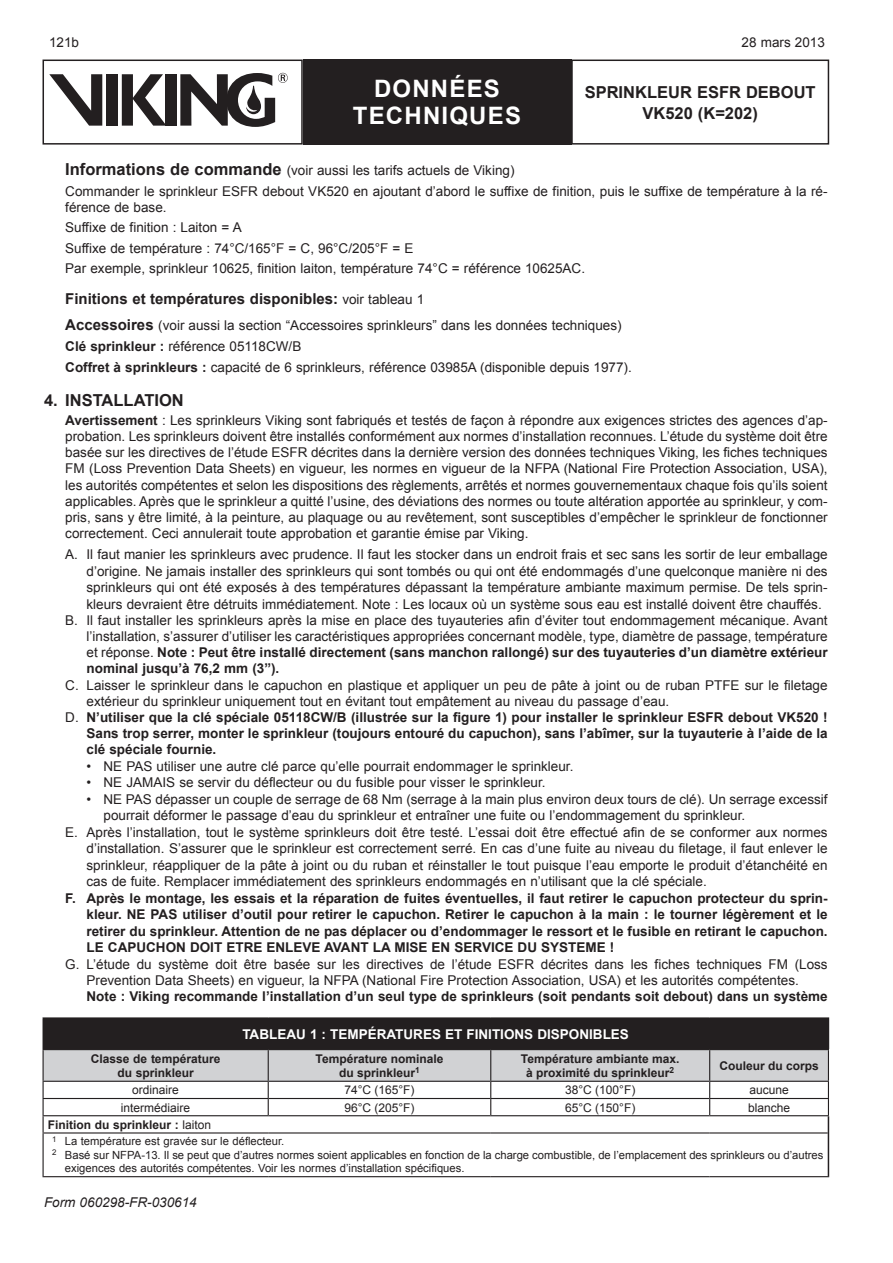
<style>
.page{position:relative;width:893px;height:1263px;background:#fff}
.page>*{position:absolute;margin:0;border:0;box-sizing:border-box;transform-origin:0 0}
.t1{font:700 24px/27px "Arial";letter-spacing:.05em;color:#fff;text-align:center}
.heading_1{font:700 16.5px/21px "Arial";color:#231f20;text-align:center}
.heading_3{font:700 15px "Arial";color:#231f20}
.Indented_letter{font:13.5px/16.5px "Arial";color:#231f20;text-align:justify}
.body{font:13.5px/16.2px "Arial";color:#231f20}
.Indented_letter-2{font:700 13.5px/16.5px "Arial";color:#231f20;text-align:justify}
.Indented_nr{font:13.5px/16.5px "Arial";color:#231f20}
.heading_3-2{font:13.5px "Arial";color:#231f20}
.heading_2{font:13.5px "Arial";color:#231f20}
.t2{font:700 13.5px "Arial";color:#fff}
.t3{font:italic 13.5px "Arial";color:#231f20}
.t4{font:700 12px/14.4px "Arial";color:#231f20;text-align:center}
.t5{font:12px "Arial";color:#231f20}
.Indented_letter-3{font:11.25px/13.5px "Arial";color:#231f20}
.s1{font-weight:700;font-size:16.5px}
.s2{font-weight:400;font-size:13.5px}
.s3{font-weight:700;font-size:15px}
.s4{font-weight:700}
.s5{font-weight:400}
</style>
<div class="page">
<div style="left:571px;top:60px;width:258px;height:85px;border:2px solid #231f20"></div>
<div style="left:303px;top:60px;width:268px;height:85px;background:#231f20"></div>
<div style="left:165px;top:74px;width:11px;height:52px;background:#231f20"></div>
<div style="left:106px;top:74px;width:12px;height:52px;background:#231f20"></div>
<svg style="left:122px;top:74px;width:43px;height:52px"></svg>
<svg style="left:49px;top:74px;width:53px;height:52px"></svg>
<svg style="left:180px;top:73px;width:108px;height:54px"></svg>
<div style="left:43px;top:60px;width:260px;height:85px;border:2px solid #231f20"></div>
<div style="left:43px;top:1018px;width:785px;height:31px;background:#231f20"></div>
<hr style="left:828px;top:1018px;width:1px;height:31px;background:#231f20">
<hr style="left:828px;top:1133px;width:1px;height:43px;background:#231f20">
<hr style="left:43px;top:1017px;width:225px;height:1px;background:#231f20">
<hr style="left:268px;top:1017px;width:223px;height:1px;background:#231f20">
<hr style="left:491px;top:1017px;width:219px;height:1px;background:#231f20">
<hr style="left:710px;top:1017px;width:119px;height:1px;background:#231f20">
<svg style="left:43px;top:1049px;width:786px;height:84px"></svg>
<hr style="left:268px;top:1115px;width:223px;height:1px;background:#231f20">
<hr style="left:491px;top:1115px;width:219px;height:1px;background:#231f20">
<hr style="left:710px;top:1115px;width:119px;height:1px;background:#231f20">
<hr style="left:43px;top:1132px;width:225px;height:1px;background:#231f20">
<hr style="left:43px;top:1133px;width:1px;height:43px;background:#231f20">
<hr style="left:268px;top:1132px;width:223px;height:1px;background:#231f20">
<hr style="left:491px;top:1132px;width:219px;height:1px;background:#231f20">
<hr style="left:710px;top:1132px;width:118px;height:1px;background:#231f20">
<hr style="left:43px;top:1176px;width:225px;height:1px;background:#231f20">
<hr style="left:268px;top:1176px;width:223px;height:1px;background:#231f20">
<hr style="left:491px;top:1176px;width:219px;height:1px;background:#231f20">
<hr style="left:710px;top:1176px;width:119px;height:1px;background:#231f20">
<p class="body" style="left:49px;top:34px;width:32px">121b</p>
<p class="body" style="left:742px;top:34px;width:85px">28 mars 2013</p>
<h1 class="t1" style="left:353px;top:76px;width:170px">DONNÉES<br>TECHNIQUES</h1>
<p class="heading_1" style="left:585px;top:82px;width:233px">SPRINKLEUR ESFR DEBOUT<br>VK520 (K=202)</p>
<p class="heading_2" style="left:65px;top:162px;width:451px"><span class="s1">Informations de commande</span> (voir aussi les tarifs actuels de Viking)</p>
<p class="body" style="left:65px;top:183px;width:764px">Commander le sprinkleur ESFR debout VK520 en ajoutant d’abord le suffixe de finition, puis le suffixe de température à la ré&shy;férence de base.</p>
<p class="body" style="left:65px;top:219px;width:178px">Suffixe de finition : Laiton = A</p>
<p class="body" style="left:65px;top:240px;width:350px">Suffixe de température : 74°C/165°F = C, 96°C/205°F = E</p>
<p class="body" style="left:65px;top:260px;width:521px">Par exemple, sprinkleur 10625, finition laiton, température 74°C = référence 10625AC.</p>
<p class="heading_3" style="left:65px;top:289px;width:360px">Finitions et températures disponibles: <span class="s2">voir tableau 1</span></p>
<p class="heading_3-2" style="left:65px;top:317px;width:558px"><span class="s3">Accessoires</span> (voir aussi la section “Accessoires sprinkleurs” dans les données techniques)</p>
<p class="body" style="left:65px;top:338px;width:238px"><span class="s4">Clé sprinkleur :</span> référence 05118CW/B</p>
<p class="Indented_letter" style="left:65px;top:359px;width:568px"><span class="s4">Coffret à sprinkleurs :</span> capacité de 6 sprinkleurs, référence 03985A (disponible depuis 1977).</p>
<p class="heading_1" style="left:44px;top:390px;width:141px">4. INSTALLATION</p>
<p class="body" style="left:65px;top:412px;width:764px;text-align:justify"><span class="s4">Avertissement</span> : Les sprinkleurs Viking sont fabriqués et testés de façon à répondre aux exigences strictes des agences d’ap&shy;probation. Les sprinkleurs doivent être installés conformément aux normes d’installation reconnues. L’étude du système doit être basée sur les directives de l’étude ESFR décrites dans la dernière version des données techniques Viking, les fiches techniques FM (Loss Prevention Data Sheets) en vigueur, les normes en vigueur de la NFPA (National Fire Protection Association, USA), les autorités compétentes et selon les dispositions des règlements, arrêtés et normes gouvernementaux chaque fois qu’ils soient applicables. Après que le sprinkleur a quitté l’usine, des déviations des normes ou toute altération apportée au sprinkleur, y com&shy;pris, sans y être limité, à la peinture, au plaquage ou au revêtement, sont susceptibles d’empêcher le sprinkleur de fonctionner correctement. Ceci annulerait toute approbation et garantie émise par Viking.</p>
<p class="Indented_letter" style="left:87px;top:546px;width:743px;text-indent:-21px">A. Il faut manier les sprinkleurs avec prudence. Il faut les stocker dans un endroit frais et sec sans les sortir de leur emballage d’origine. Ne jamais installer des sprinkleurs qui sont tombés ou qui ont été endommagés d’une quelconque manière ni des sprinkleurs qui ont été exposés à des températures dépassant la température ambiante maximum permise. De tels sprin&shy;kleurs devraient être détruits immédiatement. Note : Les locaux où un système sous eau est installé doivent être chauffés.</p>
<p class="Indented_letter" style="left:87px;top:612px;width:743px;text-indent:-21px">B. Il faut installer les sprinkleurs après la mise en place des tuyauteries afin d’éviter tout endommagement mécanique. Avant l’installation, s’assurer d’utiliser les caractéristiques appropriées concernant modèle, type, diamètre de passage, température et réponse. <span class="s4">Note : Peut être installé directement (sans manchon rallongé) sur des tuyauteries d’un diamètre extérieur nominal jusqu’à 76,2 mm (3”).</span></p>
<p class="Indented_letter" style="left:87px;top:677px;width:743px;text-indent:-21px">C. Laisser le sprinkleur dans le capuchon en plastique et appliquer un peu de pâte à joint ou de ruban PTFE sur le filetage extérieur du sprinkleur uniquement tout en évitant tout empâtement au niveau du passage d’eau.</p>
<p class="Indented_letter-2" style="left:87px;top:709px;width:743px;text-indent:-21px"><span class="s5">D.</span> N’utiliser que la clé spéciale 05118CW/B (illustrée sur la figure 1) pour installer le sprinkleur ESFR debout VK520 !<br>Sans trop serrer, monter le sprinkleur (toujours entouré du capuchon), sans l’abîmer, sur la tuyauterie à l’aide de la clé spéciale fournie.</p>
<p class="Indented_nr" style="left:87px;top:758px;width:488px">• NE PAS utiliser une autre clé parce qu’elle pourrait endommager le sprinkleur.</p>
<p class="Indented_nr" style="left:87px;top:774px;width:460px">• NE JAMAIS se servir du déflecteur ou du fusible pour visser le sprinkleur.</p>
<p class="Indented_nr" style="left:104px;top:791px;width:726px;text-indent:-17px">• NE PAS dépasser un couple de serrage de 68 Nm (serrage à la main plus environ deux tours de clé). Un serrage excessif pourrait déformer le passage d’eau du sprinkleur et entraîner une fuite ou l’endommagement du sprinkleur.</p>
<p class="Indented_letter" style="left:87px;top:824px;width:743px;text-indent:-21px">E. Après l’installation, tout le système sprinkleurs doit être testé. L’essai doit être effectué afin de se conformer aux normes d’installation. S’assurer que le sprinkleur est correctement serré. En cas d’une fuite au niveau du filetage, il faut enlever le sprinkleur, réappliquer de la pâte à joint ou du ruban et réinstaller le tout puisque l’eau emporte le produit d’étanchéité en cas de fuite. Remplacer immédiatement des sprinkleurs endommagés en n’utilisant que la clé spéciale.</p>
<p class="Indented_letter-2" style="left:87px;top:890px;width:743px;text-indent:-21px">F. Après le montage, les essais et la réparation de fuites éventuelles, il faut retirer le capuchon protecteur du sprin&shy;kleur. NE PAS utiliser d’outil pour retirer le capuchon. Retirer le capuchon à la main : le tourner légèrement et le retirer du sprinkleur. Attention de ne pas déplacer ou d’endommager le ressort et le fusible en retirant le capuchon.<br>LE CAPUCHON DOIT ETRE ENLEVE AVANT LA MISE EN SERVICE DU SYSTEME !</p>
<p class="Indented_letter" style="left:65px;top:956px;width:764px;text-align:center">G. L’étude du système doit être basée sur les directives de l’étude ESFR décrites dans les fiches techniques FM (Loss<br>Prevention Data Sheets) en vigueur, la NFPA (National Fire Protection Association, USA) et les autorités compétentes.</p>
<p class="Indented_letter-2" style="left:87px;top:989px;width:743px">Note : Viking recommande l’installation d’un seul type de sprinkleurs (soit pendants soit debout) dans un système</p>
<p class="t2" style="left:242px;top:1025px;width:388px">TABLEAU 1 : TEMPÉRATURES ET FINITIONS DISPONIBLES</p>
<p class="t4" style="left:91px;top:1051px;width:131px">Classe de température du sprinkleur</p>
<p class="t4" style="left:316px;top:1051px;width:129px">Température nominale du sprinkleur<sup>1</sup></p>
<p class="t4" style="left:521px;top:1051px;width:160px">Température ambiante max. à proximité du sprinkleur<sup>2</sup></p>
<p class="t4" style="left:719px;top:1059px;width:101px">Couleur du corps</p>
<p class="t5" style="left:132px;top:1082px;width:48px">ordinaire</p>
<p class="t5" style="left:344px;top:1082px;width:72px">74°C (165°F)</p>
<p class="t5" style="left:565px;top:1082px;width:72px">38°C (100°F)</p>
<p class="t5" style="left:749px;top:1082px;width:41px">aucune</p>
<p class="t5" style="left:121px;top:1099px;width:71px">intermédiaire</p>
<p class="t5" style="left:344px;top:1099px;width:72px">96°C (205°F)</p>
<p class="t5" style="left:565px;top:1099px;width:72px">65°C (150°F)</p>
<p class="t5" style="left:748px;top:1099px;width:44px">blanche</p>
<p class="t4" style="left:48px;top:1118px;width:165px">Finition du sprinkleur : <span class="s5">laiton</span></p>
<p class="Indented_letter-3" style="left:52px;top:1135px;width:234px"><sup>1</sup> La température est gravée sur le déflecteur.</p>
<p class="Indented_letter-3" style="left:65px;top:1148px;width:760px;text-indent:-13px"><sup>2</sup> Basé sur NFPA-13. Il se peut que d’autres normes soient applicables en fonction de la charge combustible, de l’emplacement des sprinkleurs ou d’autres exigences des autorités compétentes. Voir les normes d’installation spécifiques.</p>
<p class="t3" style="left:44px;top:1194px;width:154px">Form 060298-FR-030614</p>
</div>
